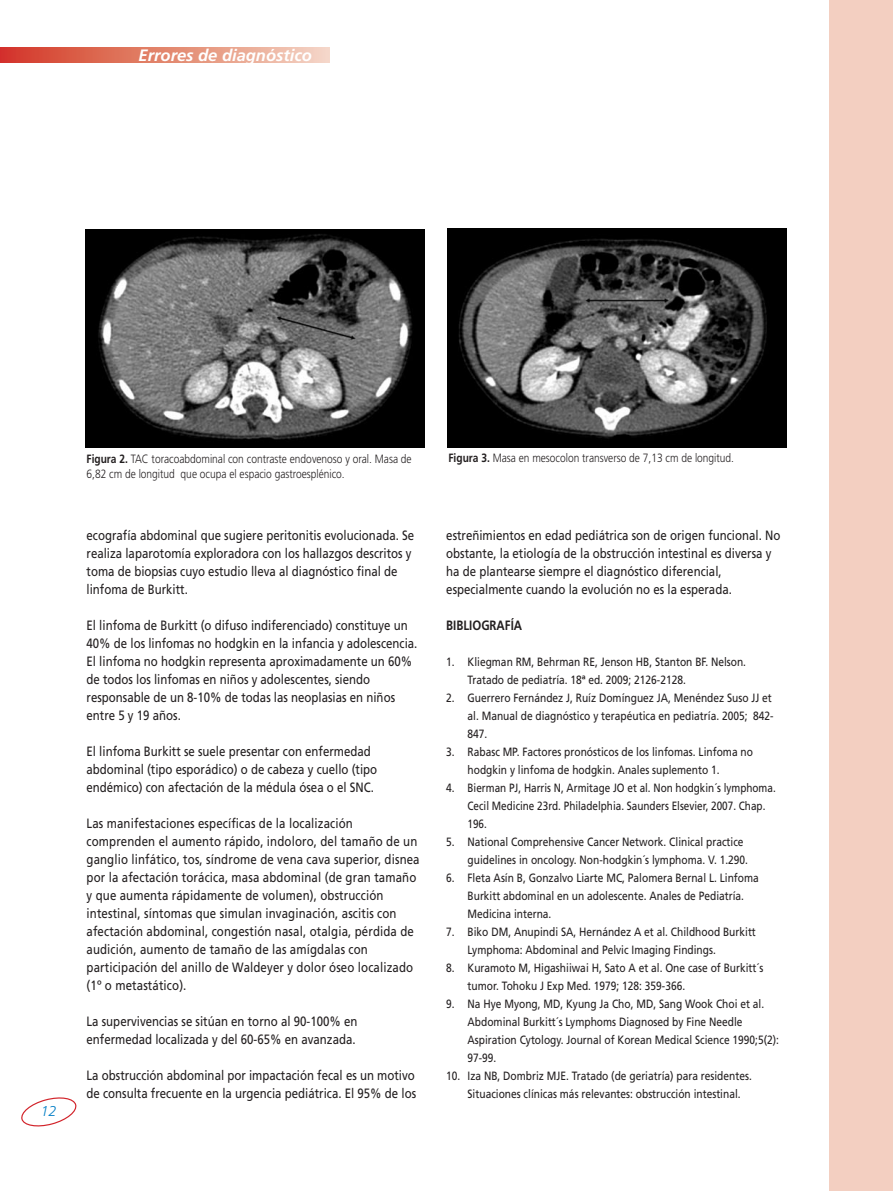
<style>
.page{position:relative;width:893px;height:1191px;background:#fff}
.page>*{position:absolute;margin:0;border:0;box-sizing:border-box;transform-origin:0 0}
.t1{font:italic 700 16.5px "Frutiger";color:#fff}
.t2{font:italic 300 14.25px "Frutiger";color:#007dc5}
.t3{font:13.5px/18px "Frutiger";color:#231f20;scale:.85 1}
.t4{font:700 13.5px "Frutiger";color:#231f20;scale:.85 1}
.t5{font:12px/18px "Frutiger";color:#231f20;scale:.85 1}
.t6{font:300 12px/15px "Frutiger";color:#231f20;scale:.85 1}
.s1{font-weight:700}
</style>
<div class="page">
<div style="left:829px;top:0;width:64px;height:1191px;background:#f3cfc1"></div>
<svg style="left:21px;top:1097px;width:56px;height:30px"></svg>
<img style="left:85px;top:229px;width:339px;height:218px">
<img style="left:447px;top:229px;width:339px;height:218px">
<svg style="left:0;top:48px;width:330px;height:15px;background:#e38671"></svg>
<p class="t1" style="left:139px;top:49px;width:175px">Errores de diagnóstico</p>
<p class="t2" style="left:41px;top:1105px;width:17px">12</p>
<p class="t6" style="left:87px;top:452px;width:384px"><span class="s1">Figura 2.</span> TAC toracoabdominal con contraste endovenoso y oral. Masa de<br>6,82 cm de longitud que ocupa el espacio gastroesplénico.</p>
<p class="t6" style="left:448px;top:452px;width:338px"><span class="s1">Figura 3.</span> Masa en mesocolon transverso de 7,13 cm de longitud.</p>
<p class="t3" style="left:87px;top:527px;width:387px">ecografía abdominal que sugiere peritonitis evolucionada. Se realiza laparotomía exploradora con los hallazgos descritos y toma de biopsias cuyo estudio lleva al diagnóstico final de linfoma de Burkitt.</p>
<p class="t3" style="left:87px;top:617px;width:391px">El linfoma de Burkitt (o difuso indiferenciado) constituye un 40% de los linfomas no hodgkin en la infancia y adolescencia.<br>El linfoma no hodgkin representa aproximadamente un 60% de todos los linfomas en niños y adolescentes, siendo responsable de un 8-10% de todas las neoplasias en niños entre 5 y 19 años.</p>
<p class="t3" style="left:87px;top:743px;width:343px">El linfoma Burkitt se suele presentar con enfermedad abdominal (tipo esporádico) o de cabeza y cuello (tipo endémico) con afectación de la médula ósea o el SNC.</p>
<p class="t3" style="left:87px;top:815px;width:393px">Las manifestaciones específicas de la localización comprenden el aumento rápido, indoloro, del tamaño de un ganglio linfático, tos, síndrome de vena cava superior, disnea por la afectación torácica, masa abdominal (de gran tamaño y que aumenta rápidamente de volumen), obstrucción intestinal, síntomas que simulan invaginación, ascitis con afectación abdominal, congestión nasal, otalgia, pérdida de audición, aumento de tamaño de las amígdalas con participación del anillo de Waldeyer y dolor óseo localizado (1º o metastático).</p>
<p class="t3" style="left:87px;top:1013px;width:320px">La supervivencias se sitúan en torno al 90-100% en enfermedad localizada y del 60-65% en avanzada.</p>
<p class="t3" style="left:87px;top:1067px;width:389px">La obstrucción abdominal por impactación fecal es un motivo de consulta frecuente en la urgencia pediátrica. El 95% de los</p>
<p class="t3" style="left:446px;top:527px;width:395px">estreñimientos en edad pediátrica son de origen funcional. No obstante, la etiología de la obstrucción intestinal es diversa y ha de plantearse siempre el diagnóstico diferencial, especialmente cuando la evolución no es la esperada.</p>
<p class="t4" style="left:446px;top:620px;width:91px">BIBLIOGRAFÍA</p>
<p class="t5" style="left:468px;top:654px;width:329px;text-indent:-21px">1. Kliegman RM, Behrman RE, Jenson HB, Stanton BF. Nelson.<br>Tratado de pediatría. 18ª ed. 2009; 2126-2128.</p>
<p class="t5" style="left:468px;top:690px;width:362px;text-indent:-21px">2. Guerrero Fernández J, Ruíz Domínguez JA, Menéndez Suso JJ et al. Manual de diagnóstico y terapéutica en pediatría. 2005; 842-<br>847.</p>
<p class="t5" style="left:468px;top:744px;width:337px;text-indent:-21px">3. Rabasc MP. Factores pronósticos de los linfomas. Linfoma no hodgkin y linfoma de hodgkin. Anales suplemento 1.</p>
<p class="t5" style="left:468px;top:780px;width:364px;text-indent:-21px">4. Bierman PJ, Harris N, Armitage JO et al. Non hodgkin´s lymphoma.<br>Cecil Medicine 23rd. Philadelphia. Saunders Elsevier, 2007. Chap.<br>196.</p>
<p class="t5" style="left:468px;top:834px;width:331px;text-indent:-21px">5. National Comprehensive Cancer Network. Clinical practice guidelines in oncology. Non-hodgkin´s lymphoma. V. 1.290.</p>
<p class="t5" style="left:468px;top:870px;width:344px;text-indent:-21px">6. Fleta Asín B, Gonzalvo Liarte MC, Palomera Bernal L. Linfoma<br>Burkitt abdominal en un adolescente. Anales de Pediatría.<br>Medicina interna.</p>
<p class="t5" style="left:468px;top:924px;width:341px;text-indent:-21px">7. Biko DM, Anupindi SA, Hernández A et al. Childhood Burkitt<br>Lymphoma: Abdominal and Pelvic Imaging Findings.</p>
<p class="t5" style="left:468px;top:960px;width:350px;text-indent:-21px">8. Kuramoto M, Higashiiwai H, Sato A et al. One case of Burkitt´s tumor. Tohoku J Exp Med. 1979; 128: 359-366.</p>
<p class="t5" style="left:468px;top:996px;width:368px;text-indent:-21px">9. Na Hye Myong, MD, Kyung Ja Cho, MD, Sang Wook Choi et al.<br>Abdominal Burkitt´s Lymphoms Diagnosed by Fine Needle Aspiration Cytology. Journal of Korean Medical Science 1990;5(2):<br>97-99.</p>
<p class="t5" style="left:468px;top:1068px;width:336px;text-indent:-21px">10. Iza NB, Dombriz MJE. Tratado (de geriatría) para residentes.<br>Situaciones clínicas más relevantes: obstrucción intestinal.</p>
</div>
